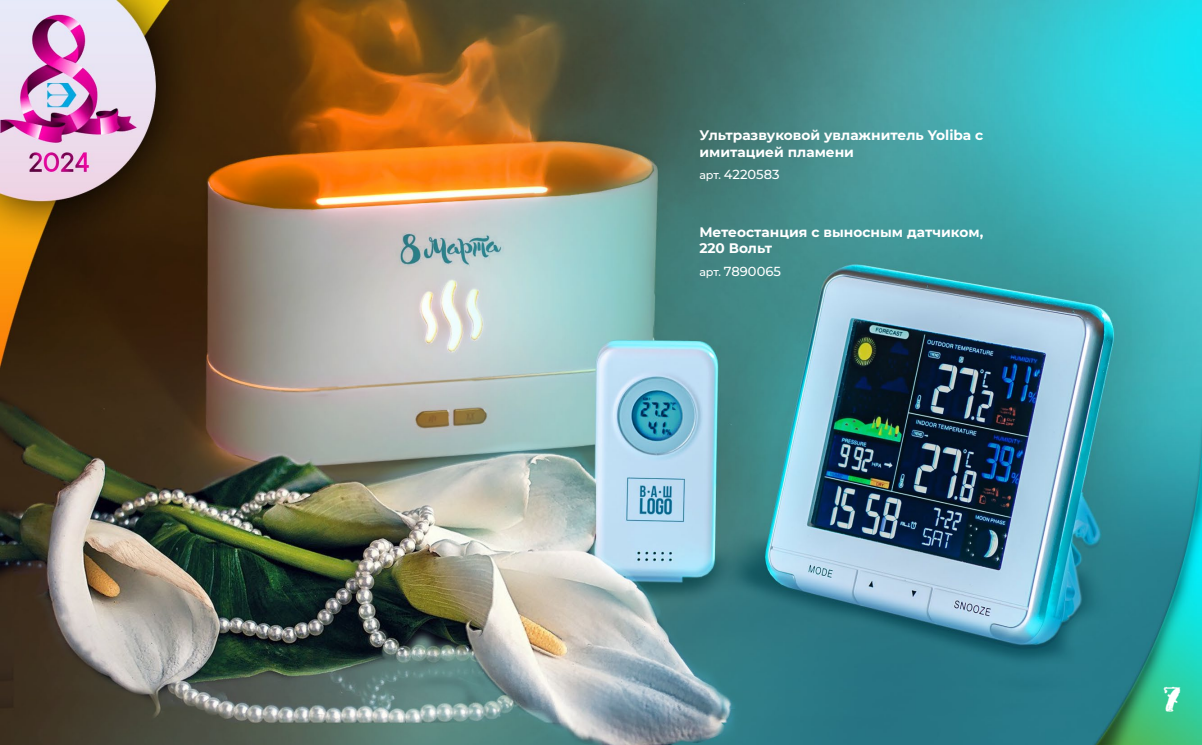
<style>
.page{position:relative;width:1202px;height:745px;background:#fff}
.page>*{position:absolute;margin:0;border:0;box-sizing:border-box;transform-origin:0 0}
.t1{font:37.5px "Vtks Velhos Tempos";color:#fff}
.t2{font:700 13.75px/16.5px "Montserrat";color:#fff}
.t3{font:500 13px "Montserrat";color:#fff}
.s1{font-size:11.12px}
</style>
<div class="page">
<img style="left:0;top:0;width:1201px;height:744px">
<p class="t2" style="left:699px;top:126px;width:285px">Ультразвуковой увлажнитель Yoliba с имитацией пламени</p>
<p class="t3" style="left:699px;top:165px;width:82px"><span class="s1">арт.</span> 4220583</p>
<p class="t2" style="left:699px;top:223px;width:285px">Метеостанция с выносным датчиком,<br>220 Вольт</p>
<p class="t3" style="left:699px;top:262px;width:83px"><span class="s1">арт.</span> 7890065</p>
<h1 class="t1" style="left:1161px;top:673px;width:21px">7</h1>
</div>
